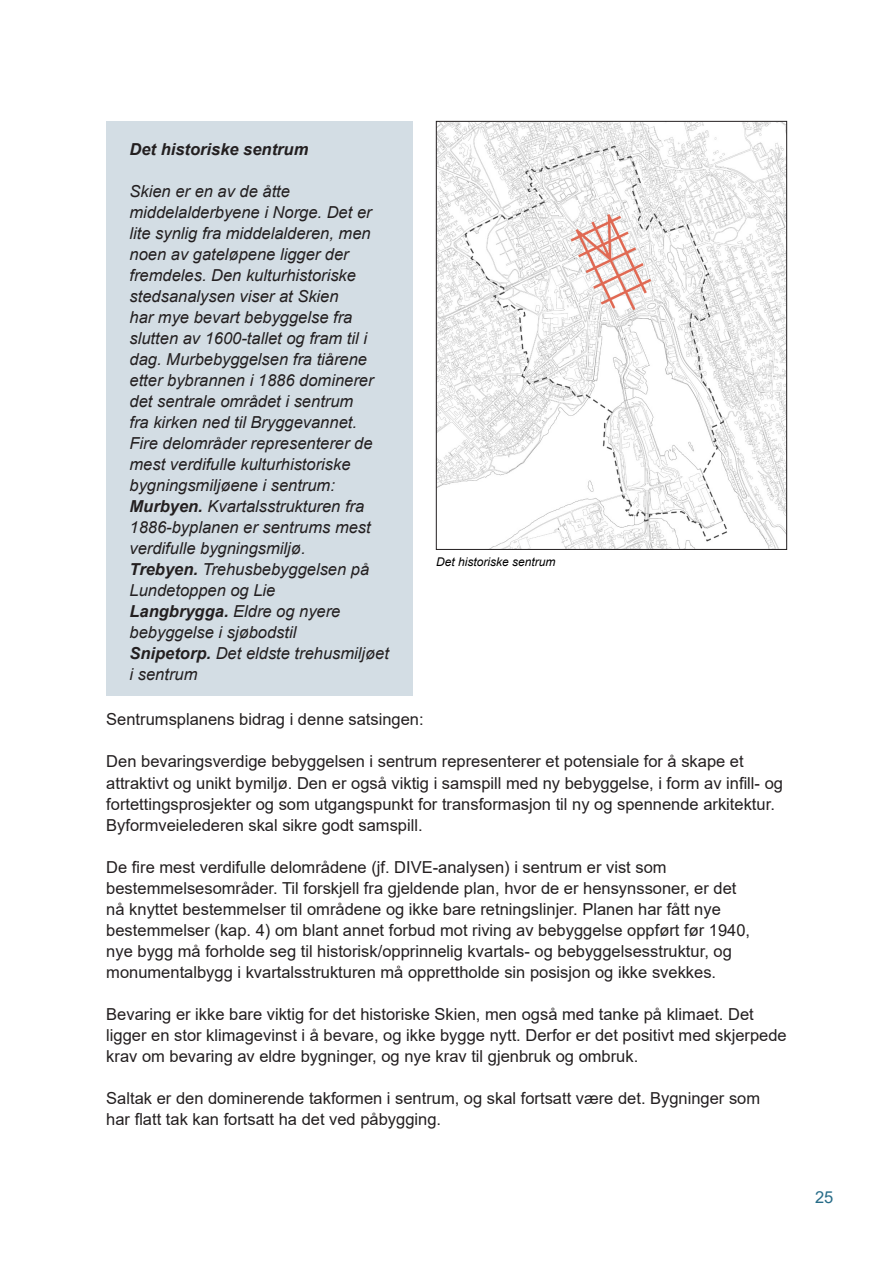
<style>
.page{position:relative;width:893px;height:1263px;background:#fff}
.page>*{position:absolute;margin:0;border:0;box-sizing:border-box;transform-origin:0 0}
.Vanlig_tekst{font:16.5px/21px "Arial";color:#231f20}
.Vanlig_tekst-2{font:italic 16.5px/21px "Arial";color:#231f20}
.Vanlig_tekst-3{font:italic 700 16.5px "Arial";color:#231f20}
.t1{font:16.5px "Arial";color:#276c88}
.Bildetekst{font:italic 12px "Arial";color:#000}
.s1{font-weight:700}
</style>
<div class="page">
<div style="left:106px;top:121px;width:307px;height:575px;background:#d3dde4"></div>
<img style="left:438px;top:123px;width:347px;height:425px">
<div style="left:436px;top:121px;width:351px;height:429px;border:1px solid #231f20"></div>
<p class="Vanlig_tekst-3" style="left:130px;top:138px;width:180px">Det historiske sentrum</p>
<p class="Vanlig_tekst-2" style="left:130px;top:181px;width:261px">Skien er en av de åtte middelalderbyene i Norge. Det er lite synlig fra middelalderen, men noen av gateløpene ligger der fremdeles. Den kulturhistoriske stedsanalysen viser at Skien<br>har mye bevart bebyggelse fra slutten av 1600-tallet og fram til i dag. Murbebyggelsen fra tiårene etter bybrannen i 1886 dominerer det sentrale området i sentrum<br>fra kirken ned til Bryggevannet.<br>Fire delområder representerer de mest verdifulle kulturhistoriske bygningsmiljøene i sentrum:<br><span class="s1">Murbyen.</span> Kvartalsstrukturen fra<br>1886-byplanen er sentrums mest verdifulle bygningsmiljø.<br><span class="s1">Trebyen.</span> Trehusbebyggelsen på<br>Lundetoppen og Lie<br><span class="s1">Langbrygga.</span> Eldre og nyere bebyggelse i sjøbodstil<br><span class="s1">Snipetorp.</span> Det eldste trehusmiljøet i sentrum</p>
<p class="Bildetekst" style="left:436px;top:554px;width:121px">Det historiske sentrum</p>
<p class="Vanlig_tekst" style="left:106px;top:709px;width:319px">Sentrumsplanens bidrag i denne satsingen:</p>
<p class="Vanlig_tekst" style="left:106px;top:751px;width:678px">Den bevaringsverdige bebyggelsen i sentrum representerer et potensiale for å skape et attraktivt og unikt bymiljø. Den er også viktig i samspill med ny bebyggelse, i form av infill- og fortettingsprosjekter og som utgangspunkt for transformasjon til ny og spennende arkitektur.<br>Byformveielederen skal sikre godt samspill.</p>
<p class="Vanlig_tekst" style="left:106px;top:856px;width:645px">De fire mest verdifulle delområdene (jf. DIVE-analysen) i sentrum er vist som bestemmelsesområder. Til forskjell fra gjeldende plan, hvor de er hensynssoner, er det nå knyttet bestemmelser til områdene og ikke bare retningslinjer. Planen har fått nye bestemmelser (kap. 4) om blant annet forbud mot riving av bebyggelse oppført før 1940, nye bygg må forholde seg til historisk/opprinnelig kvartals- og bebyggelsesstruktur, og monumentalbygg i kvartalsstrukturen må opprettholde sin posisjon og ikke svekkes.</p>
<p class="Vanlig_tekst" style="left:106px;top:1003px;width:682px">Bevaring er ikke bare viktig for det historiske Skien, men også med tanke på klimaet. Det ligger en stor klimagevinst i å bevare, og ikke bygge nytt. Derfor er det positivt med skjerpede krav om bevaring av eldre bygninger, og nye krav til gjenbruk og ombruk.</p>
<p class="Vanlig_tekst" style="left:106px;top:1087px;width:655px">Saltak er den dominerende takformen i sentrum, og skal fortsatt være det. Bygninger som har flatt tak kan fortsatt ha det ved påbygging.</p>
<p class="t1" style="left:815px;top:1186px;width:20px">25</p>
</div>
